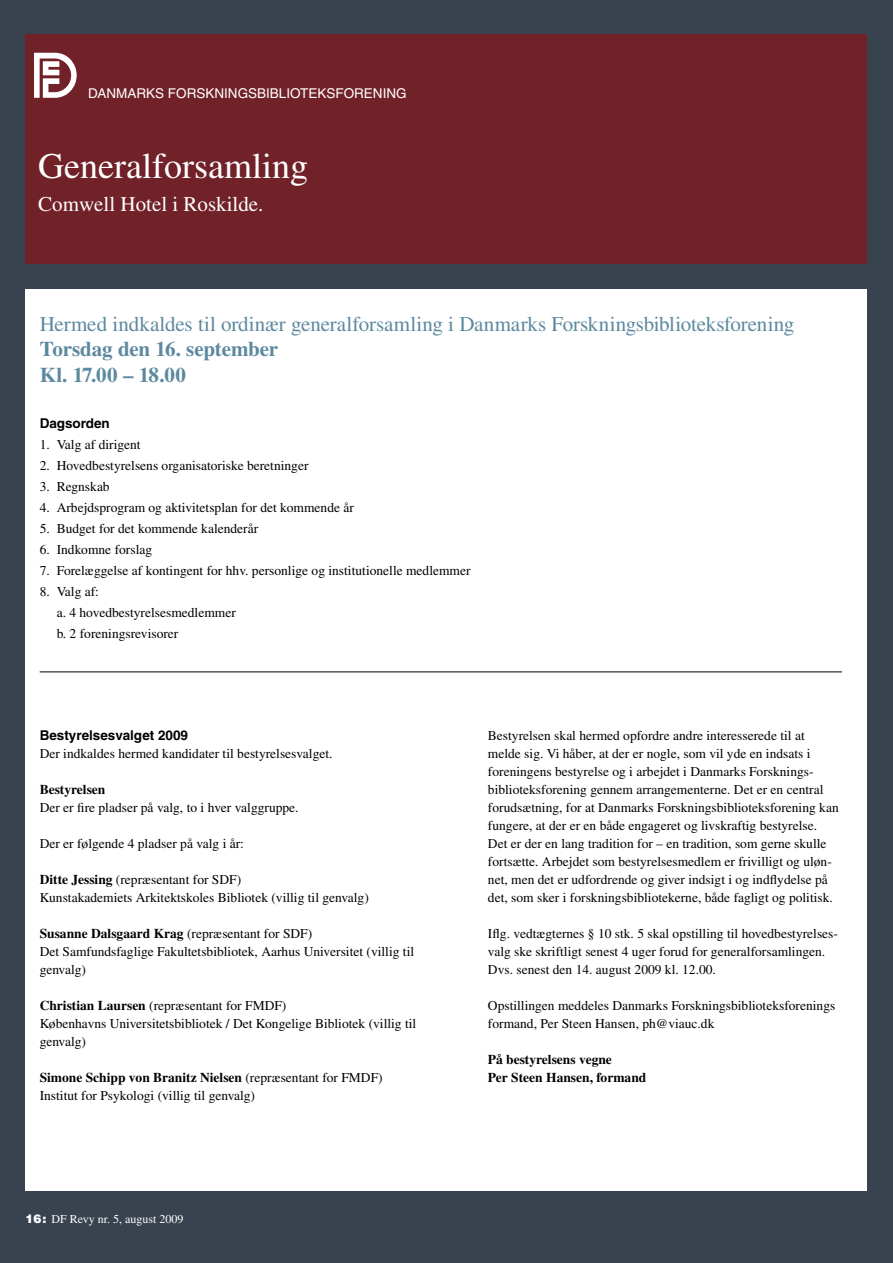
<style>
.page{position:relative;width:893px;height:1263px;background:#39424f}
.page>*{position:absolute;margin:0;border:0;box-sizing:border-box;transform-origin:0 0}
.t1{font:36px "Times";color:#fff}
.t2{font:21px "Times";letter-spacing:-.01em;color:#5d899f}
.t3{font:700 21px/25.2px "Times";letter-spacing:-.005em;color:#5d899f}
.t4{font:21px "Times";color:#fff}
.t5{font:13.5px/18px "Times";color:#000}
.t6{font:700 13.5px/18px "Times";color:#000}
.t7{font:13.5px "Helvetica";color:#fff}
.t8{font:700 13.5px "Helvetica";color:#000}
.t9{font:12px "Times";color:#fff}
.s1{font-weight:700}
.s2{font-family:"Helvetica";font-weight:900}
</style>
<div class="page">
<div style="left:26px;top:289px;width:841px;height:902px;background:#fff"></div>
<div style="left:26px;top:34px;width:841px;height:230px;background:#712128"></div>
<svg style="left:34px;top:53px;width:43px;height:45px"></svg>
<hr style="left:40px;top:672px;width:802px;height:1px;background:#000">
<p class="t7" style="left:88px;top:85px;width:320px">DANMARKS FORSKNINGSBIBLIOTEKSFORENING</p>
<h1 class="t1" style="left:38px;top:146px;width:271px">Generalforsamling</h1>
<h2 class="t4" style="left:38px;top:193px;width:227px">Comwell Hotel i Roskilde.</h2>
<h2 class="t2" style="left:40px;top:312px;width:756px">Hermed indkaldes til ordinær generalforsamling i Danmarks Forskningsbiblioteksforening</h2>
<h2 class="t3" style="left:40px;top:336px;width:240px">Torsdag den 16. september<br>Kl. 17.00 – 18.00</h2>
<p class="t8" style="left:40px;top:415px;width:72px">Dagsorden</p>
<p class="t5" style="left:40px;top:435px;width:102px">1. Valg af dirigent</p>
<p class="t5" style="left:40px;top:456px;width:270px">2. Hovedbestyrelsens organisatoriske beretninger</p>
<p class="t5" style="left:40px;top:477px;width:72px">3. Regnskab</p>
<p class="t5" style="left:40px;top:498px;width:316px">4. Arbejdsprogram og aktivitetsplan for det kommende år</p>
<p class="t5" style="left:40px;top:519px;width:220px">5. Budget for det kommende kalenderår</p>
<p class="t5" style="left:40px;top:540px;width:114px">6. Indkomne forslag</p>
<p class="t5" style="left:40px;top:561px;width:432px">7. Forelæggelse af kontingent for hhv. personlige og institutionelle medlemmer</p>
<p class="t5" style="left:57px;top:581px;width:181px;line-height:21px;text-indent:-17px">8. Valg af:<br>a. 4 hovedbestyrelsesmedlemmer b. 2 foreningsrevisorer</p>
<p class="t8" style="left:40px;top:727px;width:150px">Bestyrelsesvalget 2009</p>
<p class="t5" style="left:40px;top:744px;width:294px">Der indkaldes hermed kandidater til bestyrelsesvalget.</p>
<p class="t6" style="left:40px;top:780px;width:67px">Bestyrelsen</p>
<p class="t5" style="left:40px;top:798px;width:260px">Der er fire pladser på valg, to i hver valggruppe.</p>
<p class="t5" style="left:40px;top:834px;width:206px">Der er følgende 4 pladser på valg i år:</p>
<p class="t5" style="left:40px;top:870px;width:331px"><span class="s1">Ditte Jessing</span> (repræsentant for SDF)<br>Kunstakademiets Arkitektskoles Bibliotek (villig til genvalg)</p>
<p class="t5" style="left:40px;top:924px;width:376px"><span class="s1">Susanne Dalsgaard Krag</span> (repræsentant for SDF)<br>Det Samfundsfaglige Fakultetsbibliotek, Aarhus Universitet (villig til genvalg)</p>
<p class="t5" style="left:40px;top:996px;width:378px"><span class="s1">Christian Laursen</span> (repræsentant for FMDF)<br>Københavns Universitetsbibliotek / Det Kongelige Bibliotek (villig til genvalg)</p>
<p class="t5" style="left:40px;top:1068px;width:344px"><span class="s1">Simone Schipp von Branitz Nielsen</span> (repræsentant for FMDF)<br>Institut for Psykologi (villig til genvalg)</p>
<p class="t5" style="left:488px;top:726px;width:352px">Bestyrelsen skal hermed opfordre andre interesserede til at melde sig. Vi håber, at der er nogle, som vil yde en indsats i foreningens bestyrelse og i arbejdet i Danmarks Forsknings&shy;biblioteksforening gennem arrangementerne. Det er en central forudsætning, for at Danmarks Forskningsbiblioteksforening kan fungere, at der er en både engageret og livskraftig bestyrelse.<br>Det er der en lang tradition for – en tradition, som gerne skulle fortsætte. Arbejdet som bestyrelsesmedlem er frivilligt og uløn&shy;net, men det er udfordrende og giver indsigt i og indflydelse på det, som sker i forskningsbibliotekerne, både fagligt og politisk.</p>
<p class="t5" style="left:488px;top:924px;width:352px">Iflg. vedtægternes § 10 stk. 5 skal opstilling til hovedbestyrelses&shy;valg ske skriftligt senest 4 uger forud for generalforsamlingen.<br>Dvs. senest den 14. august 2009 kl. 12.00.</p>
<p class="t5" style="left:488px;top:996px;width:349px">Opstillingen meddeles Danmarks Forskningsbiblioteksforenings formand, Per Steen Hansen, ph@viauc.dk</p>
<p class="t6" style="left:488px;top:1050px;width:160px">På bestyrelsens vegne<br>Per Steen Hansen, formand</p>
<p class="t9" style="left:26px;top:1212px;width:159px"><span class="s2">16 :</span> DF Revy nr. 5, august 2009</p>
</div>
